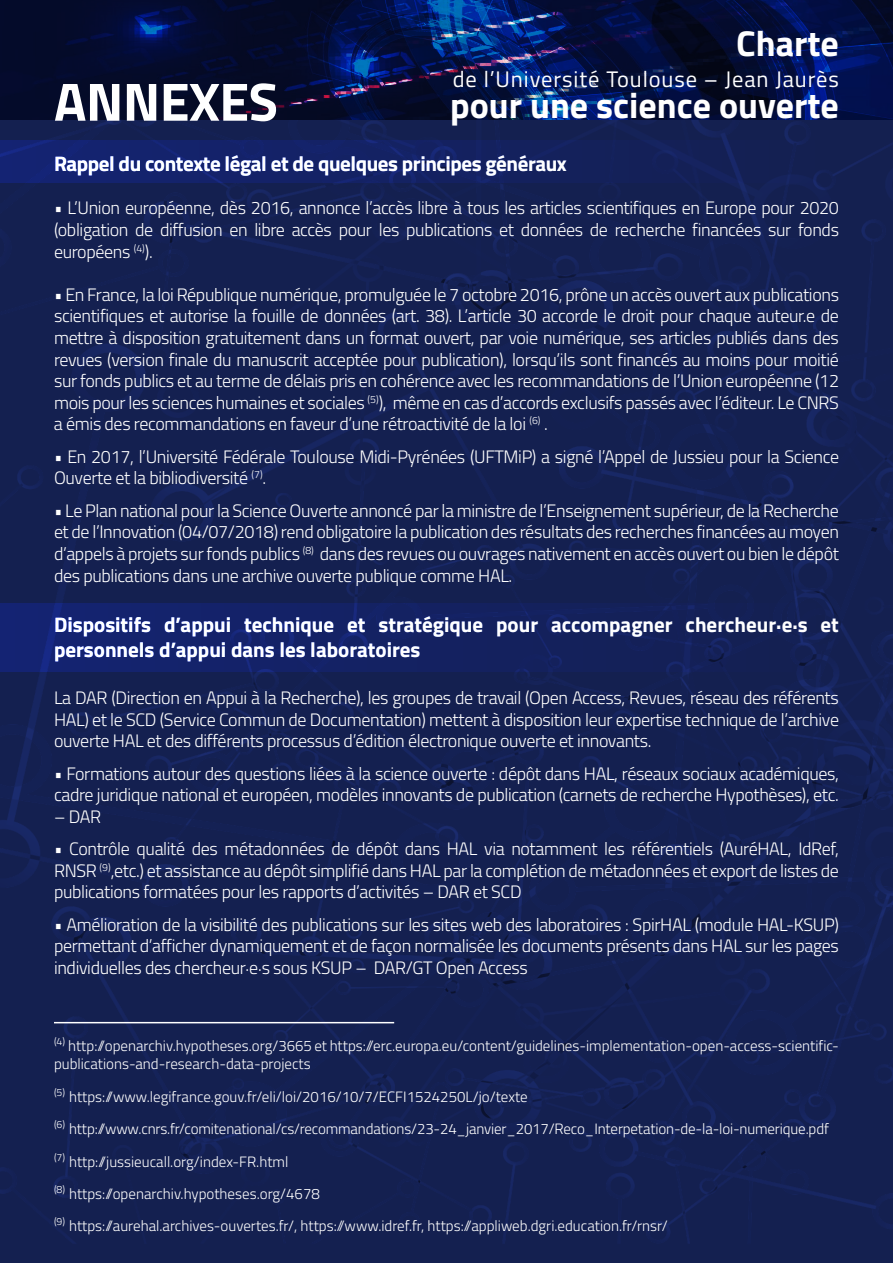
<style>
.page{position:relative;width:893px;height:1263px;background:#fff}
.page>*{position:absolute;margin:0;border:0;box-sizing:border-box;transform-origin:0 0}
.t1{font:700 54px "Titillium Web";letter-spacing:-.01em;color:#fff}
.t2{font:700 36px "Titillium Web";color:#fff}
.t3{font:22.5px "Titillium Web";letter-spacing:.04em;color:#fff}
.t4{font:700 21px/25.2px "Titillium Web";color:#fff}
.t5{font:700 21px "Titillium Web";letter-spacing:-.02em;color:#fff}
.t6{font:300 18px/21.6px "Titillium Web";letter-spacing:-.02em;color:#fff;text-align:justify}
.t7{font:300 15px/18px "Titillium Web";color:#fff}
</style>
<div class="page">
<img style="left:0;top:0;width:893px;height:1263px">
<hr style="left:54px;top:1022px;width:340px;height:1px;background:#fff">
<svg style="left:0;top:604px;width:835px;height:68px;background:#142163"></svg>
<div style="left:0;top:140px;width:835px;height:43px;background:linear-gradient(to right,#142374,#142052)"></div>
<p class="t2" style="left:736px;top:16px;width:104px">Charte</p>
<p class="t3" style="left:453px;top:63px;width:388px">de l’Université Toulouse – Jean Jaurès</p>
<p class="t2" style="left:450px;top:78px;width:390px">pour une science ouverte</p>
<p class="t1" style="left:54px;top:61px;width:226px">ANNEXES</p>
<p class="t5" style="left:54px;top:148px;width:514px">Rappel du contexte légal et de quelques principes généraux</p>
<p class="t6" style="left:54px;top:196px;width:786px">• L’Union européenne, dès 2016, annonce l’accès libre à tous les articles scientifiques en Europe pour 2020 (obligation de diffusion en libre accès pour les publications et données de recherche financées sur fonds européens <sup>(4)</sup>).</p>
<p class="t6" style="left:54px;top:283px;width:787px">• En France, la loi République numérique, promulguée le 7 octobre 2016, prône un accès ouvert aux publications scientifiques et autorise la fouille de données (art. 38). L’article 30 accorde le droit pour chaque auteur.e de mettre à disposition gratuitement dans un format ouvert, par voie numérique, ses articles publiés dans des revues (version finale du manuscrit acceptée pour publication), lorsqu’ils sont financés au moins pour moitié sur fonds publics et au terme de délais pris en cohérence avec les recommandations de l’Union européenne (12 mois pour les sciences humaines et sociales <sup>(5)</sup>), même en cas d’accords exclusifs passés avec l’éditeur. Le CNRS a émis des recommandations en faveur d’une rétroactivité de la loi <sup>(6)</sup> .</p>
<p class="t6" style="left:54px;top:445px;width:787px">• En 2017, l’Université Fédérale Toulouse Midi-Pyrénées (UFTMiP) a signé l’Appel de Jussieu pour la Science<br>Ouverte et la bibliodiversité <sup>(7)</sup>.</p>
<p class="t6" style="left:54px;top:499px;width:786px">• Le Plan national pour la Science Ouverte annoncé par la ministre de l’Enseignement supérieur, de la Recherche et de l’Innovation (04/07/2018) rend obligatoire la publication des résultats des recherches financées au moyen d’appels à projets sur fonds publics <sup>(8)</sup> dans des revues ou ouvrages nativement en accès ouvert ou bien le dépôt des publications dans une archive ouverte publique comme HAL.</p>
<p class="t4" style="left:54px;top:611px;width:786px">Dispositifs d’appui technique et stratégique pour accompagner chercheur.e.s et personnels d’appui dans les laboratoires</p>
<p class="t6" style="left:54px;top:686px;width:786px">La DAR (Direction en Appui à la Recherche), les groupes de travail (Open Access, Revues, réseau des référents HAL) et le SCD (Service Commun de Documentation) mettent à disposition leur expertise technique de l’archive ouverte HAL et des différents processus d’édition électronique ouverte et innovants.</p>
<p class="t6" style="left:54px;top:762px;width:786px">• Formations autour des questions liées à la science ouverte : dépôt dans HAL, réseaux sociaux académiques, cadre juridique national et européen, modèles innovants de publication (carnets de recherche Hypothèses), etc.</p>
<p class="t6" style="left:54px;top:805px;width:49px">– DAR</p>
<p class="t6" style="left:54px;top:837px;width:786px">• Contrôle qualité des métadonnées de dépôt dans HAL via notamment les référentiels (AuréHAL, IdRef, RNSR <sup>(9)</sup>,etc.) et assistance au dépôt simplifié dans HAL par la complétion de métadonnées et export de listes de publications formatées pour les rapports d’activités – DAR et SCD</p>
<p class="t6" style="left:54px;top:913px;width:786px">• Amélioration de la visibilité des publications sur les sites web des laboratoires : SpirHAL (module HAL-KSUP) permettant d’afficher dynamiquement et de façon normalisée les documents présents dans HAL sur les pages individuelles des chercheur.e.s sous KSUP – DAR/GT Open Access</p>
<p class="t7" style="left:54px;top:1036px;width:786px"><sup>(4)</sup> http://openarchiv.hypotheses.org/3665 et https://erc.europa.eu/content/guidelines-implementation-open-access-scientific&shy;publications-and-research-data-projects</p>
<p class="t7" style="left:54px;top:1087px;width:475px"><sup>(5)</sup> https://www.legifrance.gouv.fr/eli/loi/2016/10/7/ECFI1524250L/jo/texte</p>
<p class="t7" style="left:54px;top:1119px;width:776px"><sup>(6)</sup> http://www.cnrs.fr/comitenational/cs/recommandations/23-24_janvier_2017/Reco_Interpetation-de-la-loi-numerique.pdf</p>
<p class="t7" style="left:54px;top:1152px;width:236px"><sup>(7)</sup> http://jussieucall.org/index-FR.html</p>
<p class="t7" style="left:54px;top:1184px;width:267px"><sup>(8)</sup> https://openarchiv.hypotheses.org/4678</p>
<p class="t7" style="left:54px;top:1216px;width:615px"><sup>(9)</sup> https://aurehal.archives-ouvertes.fr/, https://www.idref.fr, https://appliweb.dgri.education.fr/rnsr/</p>
</div>
